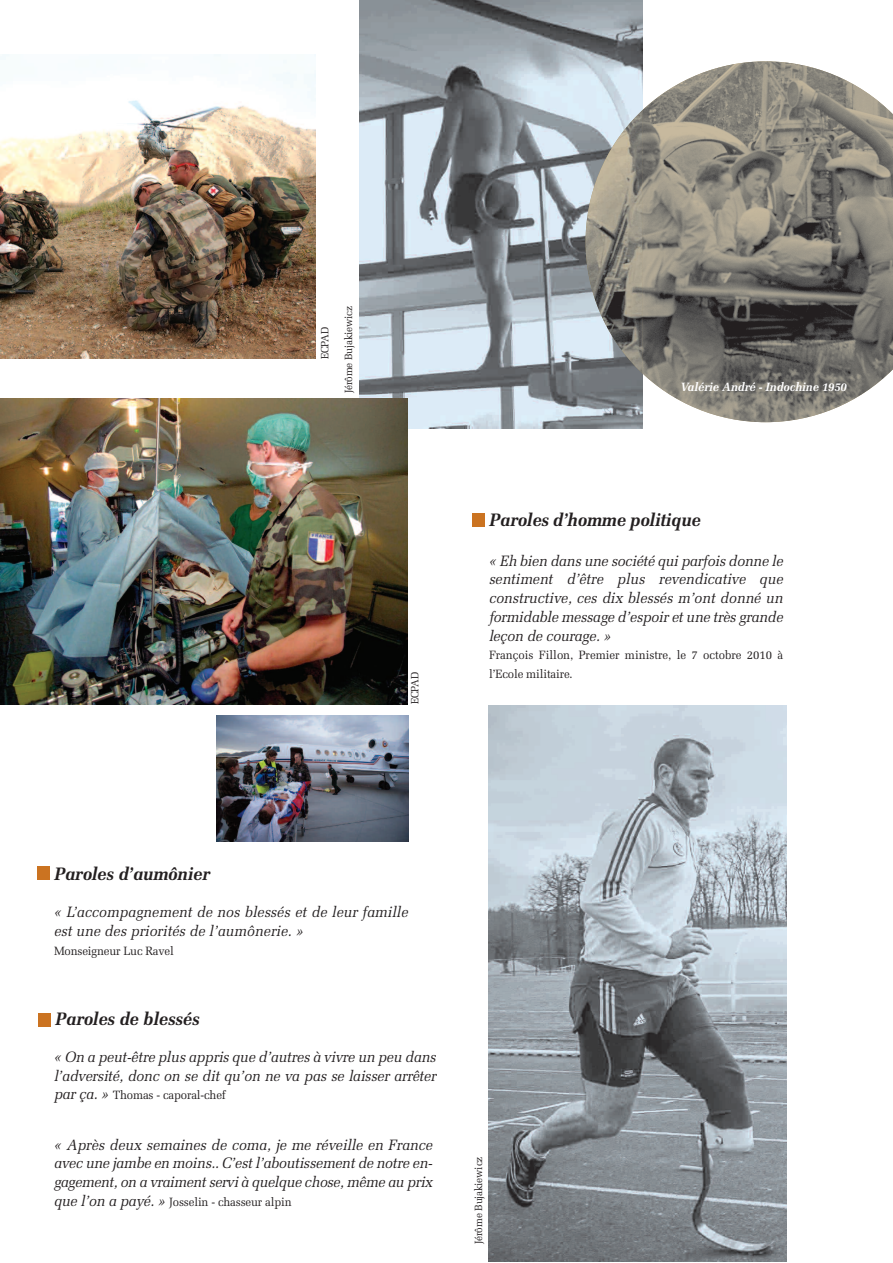
<style>
.page{position:relative;width:893px;height:1263px;background:#fff}
.page>*{position:absolute;margin:0;border:0;box-sizing:border-box;transform-origin:0 0}
.t1{font:italic 700 18px "Melior";letter-spacing:-.015em;color:#231f20;scale:.95 1}
.t2{font:italic 15px/18.8px "Melior";letter-spacing:-.015em;color:#231f20;scale:.95 1}
.t3{font:12px/18.8px "Melior";letter-spacing:-.015em;color:#231f20;scale:.95 1}
.t4{font:italic 700 12px "Melior";letter-spacing:-.01em;color:#fff;scale:.95 1}
.t5{font:10.5px "Melior";letter-spacing:-.015em;color:#231f20;scale:.95 1}
.s1{font-style:italic;font-size:15px}
</style>
<div class="page">
<img style="left:0;top:54px;width:316px;height:304px">
<img style="left:489px;top:706px;width:298px;height:556px">
<img style="left:360px;top:0;width:282px;height:428px">
<img style="left:0;top:399px;width:408px;height:305px">
<img style="left:586px;top:110px;width:52px;height:263px">
<img style="left:638px;top:61px;width:255px;height:361px">
<img style="left:217px;top:715px;width:191px;height:126px">
<div style="left:472px;top:514px;width:13px;height:13px;background:#cb7321"></div>
<div style="left:37px;top:866px;width:13px;height:14px;background:#cb7321"></div>
<div style="left:38px;top:1013px;width:12px;height:13px;background:#cb7321"></div>
<p class="t5" style="left:319px;top:359px;width:35px;rotate:-90deg">ECPAD</p>
<p class="t5" style="left:342px;top:393px;width:94px;rotate:-90deg">Jérôme Bujakiewicz</p>
<p class="t5" style="left:409px;top:704px;width:35px;rotate:-90deg">ECPAD</p>
<p class="t4" style="left:680px;top:379px;width:177px">Valérie André - Indochine 1950</p>
<p class="t1" style="left:489px;top:510px;width:225px">Paroles d’homme politique</p>
<p class="t2" style="left:489px;top:551px;width:311px;text-align:justify">« Eh bien dans une société qui parfois donne le sentiment d’être plus revendicative que constructive, ces dix blessés m’ont donné un formidable message d’espoir et une très grande leçon de courage. »</p>
<p class="t3" style="left:489px;top:646px;width:311px">François Fillon, Premier ministre, le 7 octobre 2010 à l’Ecole militaire.</p>
<p class="t1" style="left:54px;top:863px;width:166px">Paroles d’aumônier</p>
<p class="t2" style="left:54px;top:902px;width:374px">« L’accompagnement de nos blessés et de leur famille est une des priorités de l’aumônerie. »</p>
<p class="t3" style="left:54px;top:941px;width:128px">Monseigneur Luc Ravel</p>
<p class="t1" style="left:55px;top:1009px;width:154px">Paroles de blessés</p>
<p class="t2" style="left:54px;top:1047px;width:404px">« On a peut-être plus appris que d’autres à vivre un peu dans l’adversité, donc on se dit qu’on ne va pas se laisser arrêter</p>
<p class="t3" style="left:54px;top:1086px;width:182px"><span class="s1">par ça. »</span> Thomas - caporal-chef</p>
<p class="t2" style="left:54px;top:1135px;width:400px;text-align:justify">« Après deux semaines de coma, je me réveille en France avec une jambe en moins.. C’est l’aboutissement de notre en&shy;gagement, on a vraiment servi à quelque chose, même au prix</p>
<p class="t3" style="left:54px;top:1192px;width:252px"><span class="s1">que l’on a payé. »</span> Josselin - chasseur alpin</p>
<p class="t5" style="left:472px;top:1244px;width:94px;rotate:-90deg">Jérôme Bujakiewicz</p>
</div>
